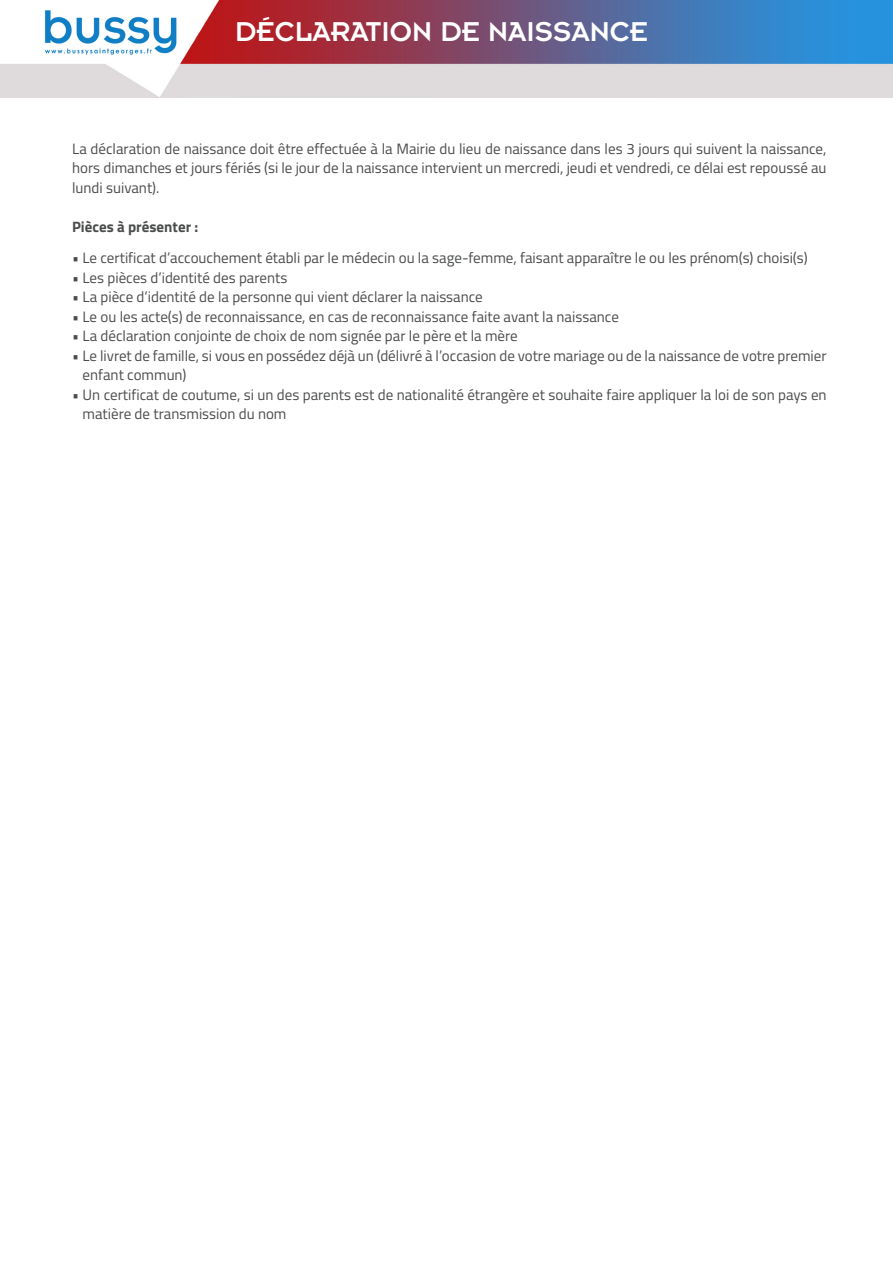
<style>
.page{position:relative;width:893px;height:1263px;background:#fff}
.page>*{position:absolute;margin:0;border:0;box-sizing:border-box;transform-origin:0 0}
.t1{font:30px "Insignia LT Std";color:#fff}
.t2{font:15px/19.5px "Titillium";color:#4b4c4d}
.t3{font:700 15px "Titillium";color:#4b4c4d}
</style>
<div class="page">
<img style="left:0;top:0;width:893px;height:98px">
<p class="t1" style="left:235px;top:16px;width:415px">DÉCLARATION DE NAISSANCE</p>
<p class="t2" style="left:72px;top:138px;width:756px;text-align:justify">La déclaration de naissance doit être effectuée à la Mairie du lieu de naissance dans les 3 jours qui suivent la naissance, hors dimanches et jours fériés (si le jour de la naissance intervient un mercredi, jeudi et vendredi, ce délai est repoussé au lundi suivant).</p>
<p class="t3" style="left:72px;top:215px;width:128px">Pièces à présenter :</p>
<p class="t2" style="left:72px;top:247px;width:737px">• Le certificat d’accouchement établi par le médecin ou la sage-femme, faisant apparaître le ou les prénom(s) choisi(s)</p>
<p class="t2" style="left:72px;top:267px;width:217px">• Les pièces d’identité des parents</p>
<p class="t2" style="left:72px;top:286px;width:412px">• La pièce d’identité de la personne qui vient déclarer la naissance</p>
<p class="t2" style="left:72px;top:306px;width:548px">• Le ou les acte(s) de reconnaissance, en cas de reconnaissance faite avant la naissance</p>
<p class="t2" style="left:72px;top:325px;width:447px">• La déclaration conjointe de choix de nom signée par le père et la mère</p>
<p class="t2" style="left:83px;top:345px;width:746px;text-indent:-10px">• Le livret de famille, si vous en possédez déjà un (délivré à l’occasion de votre mariage ou de la naissance de votre premier enfant commun)</p>
<p class="t2" style="left:83px;top:384px;width:746px;text-indent:-10px">• Un certificat de coutume, si un des parents est de nationalité étrangère et souhaite faire appliquer la loi de son pays en matière de transmission du nom</p>
</div>
